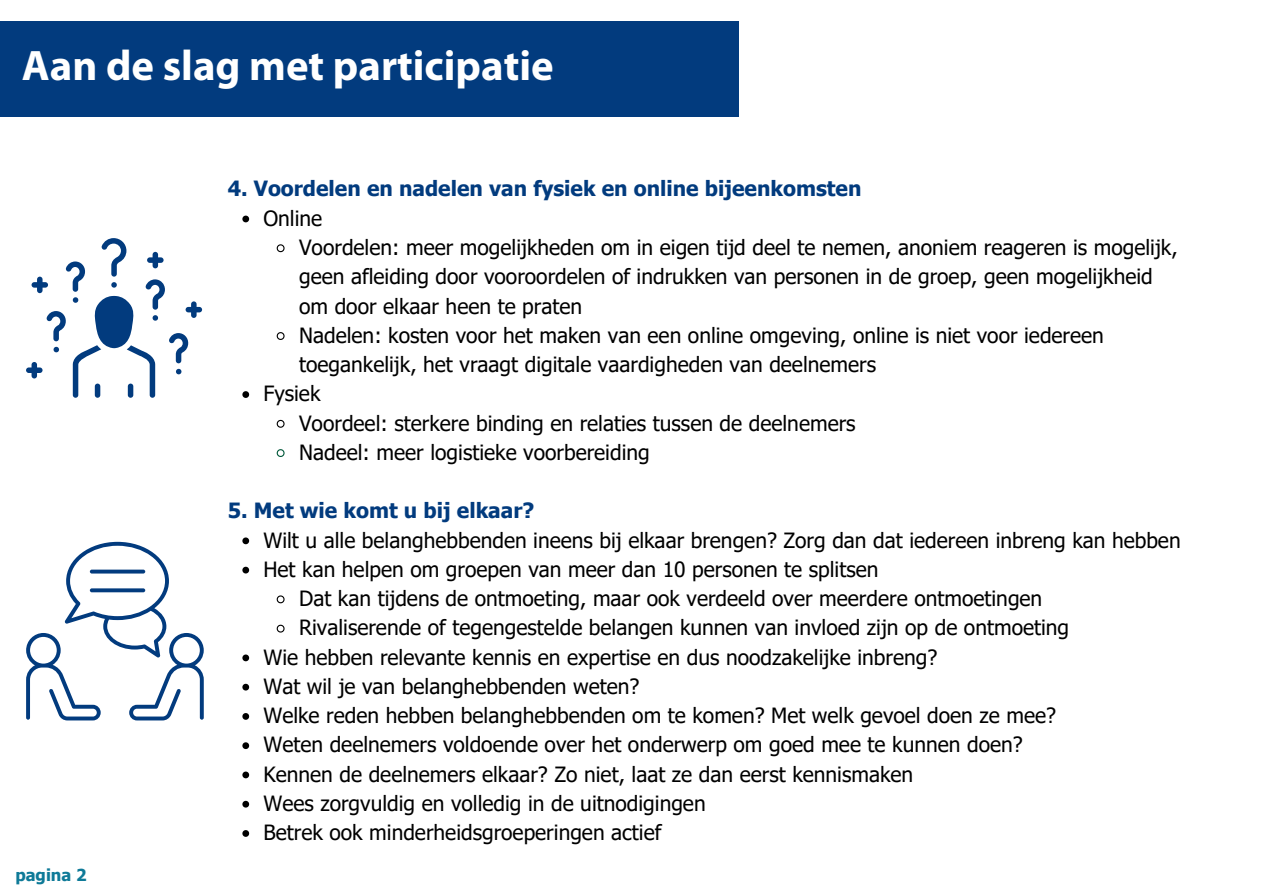
<style>
.page{position:relative;width:1263px;height:894px;background:#fff}
.page>*{position:absolute;margin:0;border:0;box-sizing:border-box;transform-origin:0 0}
.t1{font:700 42.75px "Myriad Pro";color:#fff}
.t2{font:21px/29.2px "Tahoma";color:#000}
.t3{font:700 21px "Tahoma";color:#023b7e}
.t4{font:700 16.5px "Tahoma";color:#0e7a98}
</style>
<div class="page">
<svg style="left:242px;top:215px;width:7px;height:7px"></svg>
<svg style="left:276px;top:244px;width:9px;height:9px"></svg>
<svg style="left:276px;top:332px;width:9px;height:8px"></svg>
<svg style="left:242px;top:391px;width:7px;height:7px"></svg>
<svg style="left:276px;top:419px;width:9px;height:9px"></svg>
<svg style="left:276px;top:449px;width:9px;height:8px"></svg>
<svg style="left:242px;top:537px;width:7px;height:7px"></svg>
<svg style="left:242px;top:566px;width:7px;height:7px"></svg>
<svg style="left:276px;top:595px;width:9px;height:9px"></svg>
<svg style="left:276px;top:624px;width:9px;height:9px"></svg>
<svg style="left:242px;top:654px;width:7px;height:7px"></svg>
<svg style="left:242px;top:683px;width:7px;height:7px"></svg>
<svg style="left:242px;top:713px;width:7px;height:6px"></svg>
<svg style="left:242px;top:742px;width:7px;height:6px"></svg>
<svg style="left:242px;top:771px;width:7px;height:7px"></svg>
<svg style="left:242px;top:800px;width:7px;height:7px"></svg>
<svg style="left:242px;top:830px;width:7px;height:6px"></svg>
<svg style="left:26px;top:238px;width:176px;height:159px"></svg>
<svg style="left:26px;top:541px;width:178px;height:179px"></svg>
<div style="left:0;top:21px;width:739px;height:95px;background:#023b7e"></div>
<p class="t1" style="left:22px;top:48px;width:533px">Aan de slag met participatie</p>
<p class="t3" style="left:228px;top:175px;width:635px">4. Voordelen en nadelen van fysiek en online bijeenkomsten</p>
<p class="t2" style="left:263px;top:203px;width:60px">Online</p>
<p class="t2" style="left:299px;top:232px;width:880px">Voordelen: meer mogelijkheden om in eigen tijd deel te nemen, anoniem reageren is mogelijk, geen afleiding door vooroordelen of indrukken van personen in de groep, geen mogelijkheid om door elkaar heen te praten</p>
<p class="t2" style="left:299px;top:320px;width:806px">Nadelen: kosten voor het maken van een online omgeving, online is niet voor iedereen toegankelijk, het vraagt digitale vaardigheden van deelnemers</p>
<p class="t2" style="left:263px;top:378px;width:59px">Fysiek</p>
<p class="t2" style="left:299px;top:407px;width:558px">Voordeel: sterkere binding en relaties tussen de deelnemers</p>
<p class="t2" style="left:299px;top:436px;width:352px">Nadeel: meer logistieke voorbereiding</p>
<p class="t3" style="left:228px;top:497px;width:308px">5. Met wie komt u bij elkaar?</p>
<p class="t4" style="left:15px;top:864px;width:73px">pagina 2</p>
<p class="t2" style="left:263px;top:524px;width:919px">Wilt u alle belanghebbenden ineens bij elkaar brengen? Zorg dan dat iedereen inbreng kan hebben</p>
<p class="t2" style="left:263px;top:553px;width:617px">Het kan helpen om groepen van meer dan 10 personen te splitsen</p>
<p class="t2" style="left:299px;top:583px;width:745px">Dat kan tijdens de ontmoeting, maar ook verdeeld over meerdere ontmoetingen</p>
<p class="t2" style="left:299px;top:612px;width:771px">Rivaliserende of tegengestelde belangen kunnen van invloed zijn op de ontmoeting</p>
<p class="t2" style="left:263px;top:641px;width:675px">Wie hebben relevante kennis en expertise en dus noodzakelijke inbreng?</p>
<p class="t2" style="left:263px;top:670px;width:378px">Wat wil je van belanghebbenden weten?</p>
<p class="t2" style="left:263px;top:700px;width:794px">Welke reden hebben belanghebbenden om te komen? Met welk gevoel doen ze mee?</p>
<p class="t2" style="left:263px;top:729px;width:761px">Weten deelnemers voldoende over het onderwerp om goed mee te kunnen doen?</p>
<p class="t2" style="left:263px;top:758px;width:651px">Kennen de deelnemers elkaar? Zo niet, laat ze dan eerst kennismaken</p>
<p class="t2" style="left:263px;top:787px;width:444px">Wees zorgvuldig en volledig in de uitnodigingen</p>
<p class="t2" style="left:263px;top:817px;width:400px">Betrek ook minderheidsgroeperingen actief</p>
</div>
